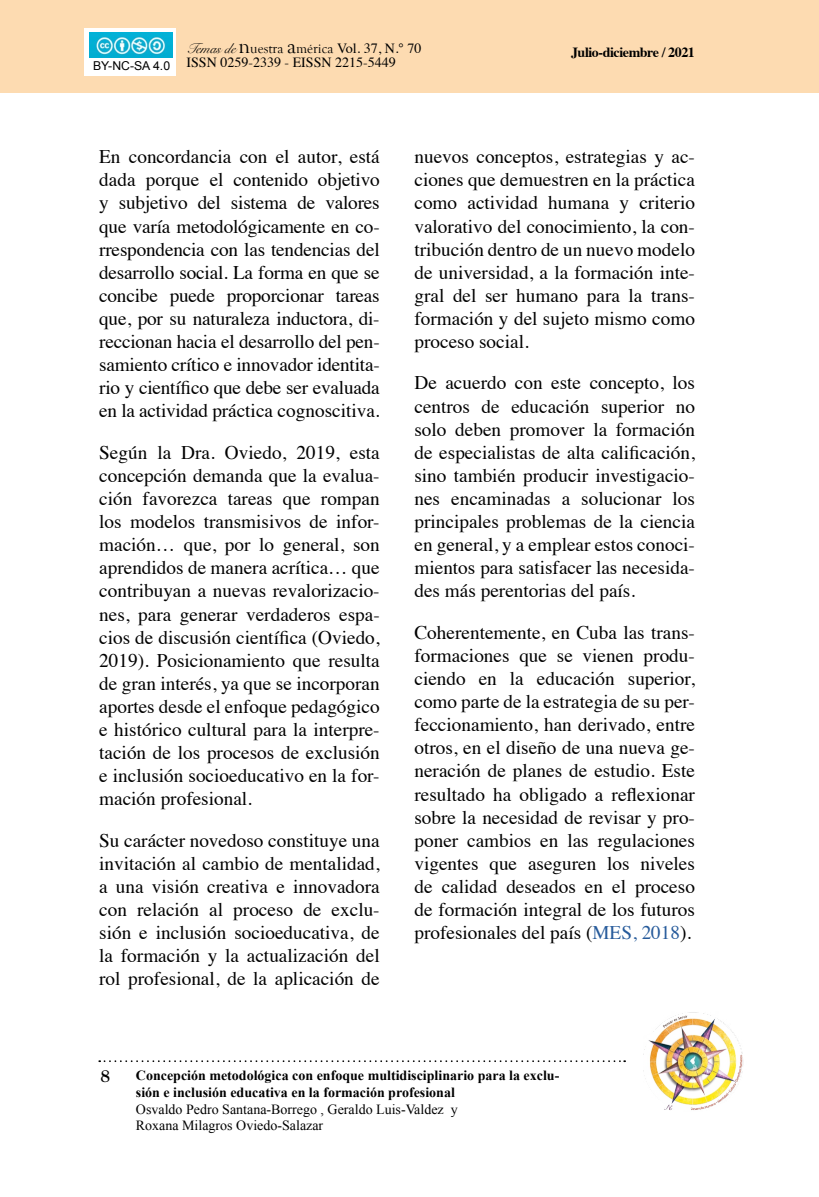
<style>
.page{position:relative;width:819px;height:1197px;background:#fff}
.page>*{position:absolute;margin:0;border:0;box-sizing:border-box;transform-origin:0 0}
.t1{font:19.25px/23.1px "Times";color:#000;text-align:justify}
.t2{font:700 17.5px "Goudy";color:#000}
.t3{font:14.17px "Goudy Old Style T";color:#000}
.t4{font:700 14px/16.8px "Times New Roman";color:#000}
.t5{font:14px/16.8px "Times New Roman";color:#000}
.t6{font:14px "Times";color:#000}
.t7{font:700 14px "Times";letter-spacing:-.03em;color:#000}
.t8{font:12.25px "Arial";color:#000}
.s1{font-family:"Snell Roundhand"}
.s2{font-size:21.18px}
.s3{font-family:"Times"}
.s4{font-family:"Times";font-size:14px}
.s5{color:#275b9b}
</style>
<div class="page">
<div style="left:0;top:0;width:819px;height:93px;background:#fddbb1"></div>
<svg style="left:99px;top:1060px;width:526px;height:2px"></svg>
<img style="left:644px;top:1012px;width:99px;height:98px">
<div style="left:85px;top:29px;width:91px;height:47px;background:#fff"></div>
<img style="left:89px;top:32px;width:83px;height:25px">
<p class="t8" style="left:93px;top:57px;width:79px">BY-NC-SA 4.0</p>
<p class="t3" style="left:187px;top:41px;width:237px"><span class="s1">Temas de</span> <span class="s2">n</span>uestra <span class="s2">a</span>mérica <span class="s3">Vol. 37,</span> <span class="s4">N.° 70</span></p>
<p class="t6" style="left:187px;top:49px;width:211px">ISSN 0259-2339 - EISSN 2215-5449</p>
<p class="t7" style="left:571px;top:39px;width:125px">Julio-diciembre / 2021</p>
<p class="t1" style="left:99px;top:144px;width:282px">En concordancia con el autor, está dada porque el contenido objetivo y subjetivo del sistema de valores que varía metodológicamente en co&shy;rrespondencia con las tendencias del desarrollo social. La forma en que se concibe puede proporcionar tareas que, por su naturaleza inductora, di&shy;reccionan hacia el desarrollo del pen&shy;samiento crítico e innovador identita&shy;rio y científico que debe ser evaluada en la actividad práctica cognoscitiva.</p>
<p class="t1" style="left:99px;top:439px;width:282px">Según la Dra. Oviedo, 2019, esta concepción demanda que la evalua&shy;ción favorezca tareas que rompan los modelos transmisivos de infor&shy;mación… que, por lo general, son aprendidos de manera acrítica… que contribuyan a nuevas revalorizacio&shy;nes, para generar verdaderos espa&shy;cios de discusión científica (Oviedo, 2019). Posicionamiento que resulta de gran interés, ya que se incorporan aportes desde el enfoque pedagógico e histórico cultural para la interpre&shy;tación de los procesos de exclusión e inclusión socioeducativo en la for&shy;mación profesional.</p>
<p class="t1" style="left:99px;top:827px;width:282px">Su carácter novedoso constituye una invitación al cambio de mentalidad, a una visión creativa e innovadora con relación al proceso de exclu&shy;sión e inclusión socioeducativa, de la formación y la actualización del rol profesional, de la aplicación de</p>
<p class="t1" style="left:414px;top:144px;width:282px">nuevos conceptos, estrategias y ac&shy;ciones que demuestren en la práctica como actividad humana y criterio valorativo del conocimiento, la con&shy;tribución dentro de un nuevo modelo de universidad, a la formación inte&shy;gral del ser humano para la trans&shy;formación y del sujeto mismo como proceso social.</p>
<p class="t1" style="left:414px;top:370px;width:282px">De acuerdo con este concepto, los centros de educación superior no solo deben promover la formación de especialistas de alta calificación, sino también producir investigacio&shy;nes encaminadas a solucionar los principales problemas de la ciencia en general, y a emplear estos conoci&shy;mientos para satisfacer las necesida&shy;des más perentorias del país.</p>
<p class="t1" style="left:414px;top:619px;width:282px">Coherentemente, en Cuba las trans&shy;formaciones que se vienen produ&shy;ciendo en la educación superior, como parte de la estrategia de su per&shy;feccionamiento, han derivado, entre otros, en el diseño de una nueva ge&shy;neración de planes de estudio. Este resultado ha obligado a reflexionar sobre la necesidad de revisar y pro&shy;poner cambios en las regulaciones vigentes que aseguren los niveles de calidad deseados en el proceso de formación integral de los futuros profesionales del país (<span class="s5">MES, 2018</span>).</p>
<p class="t2" style="left:100px;top:1065px;width:11px">8</p>
<p class="t4" style="left:136px;top:1067px;width:425px">Concepción metodológica con enfoque multidisciplinario para la exclu&shy;sión e inclusión educativa en la formación profesional</p>
<p class="t5" style="left:136px;top:1100px;width:323px">Osvaldo Pedro Santana-Borrego , Geraldo Luis-Valdez y<br>Roxana Milagros Oviedo-Salazar</p>
</div>
